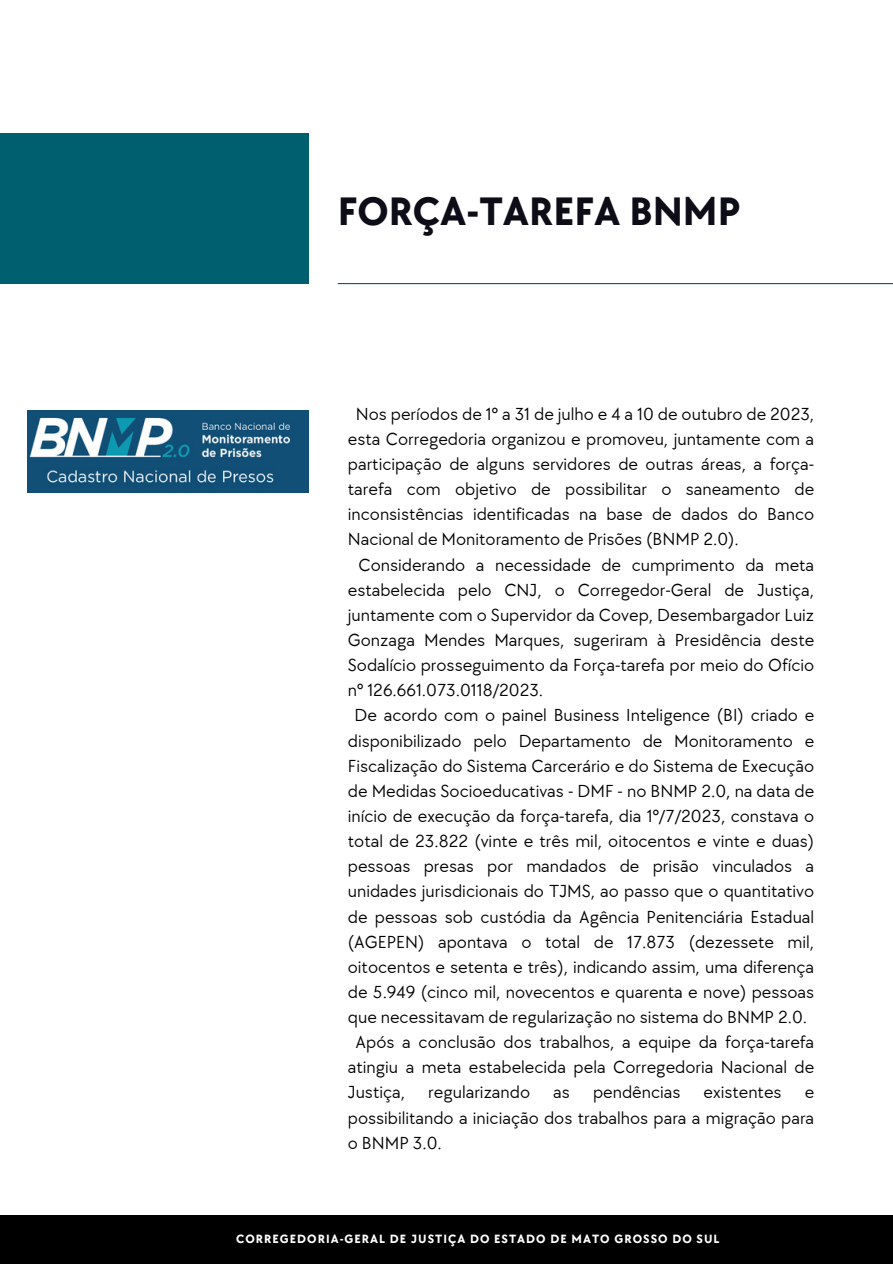
<style>
.page{position:relative;width:893px;height:1264px;background:#fff}
.page>*{position:absolute;margin:0;border:0;box-sizing:border-box;transform-origin:0 0}
.t1{font:700 40.95px "TT Chocolates";color:#0c0d16}
.t2{font:18px/25.2px "TT Chocolates";color:#000;text-align:justify}
.t3{font:700 12.45px "TT Chocolates";letter-spacing:.08em;color:#fff}
</style>
<div class="page">
<div style="left:0;top:1215px;width:892px;height:48px;background:#000"></div>
<hr style="left:338px;top:283px;width:554px;height:1px;background:#005f6f">
<div style="left:0;top:133px;width:309px;height:151px;background:#005f6f"></div>
<img style="left:28px;top:410px;width:281px;height:82px">
<p class="t1" style="left:338px;top:188px;width:404px">FORÇA-TAREFA BNMP</p>
<p class="t2" style="left:348px;top:402px;width:468px;text-indent:8px">Nos períodos de 1º a 31 de julho e 4 a 10 de outubro de 2023, esta Corregedoria organizou e promoveu, juntamente com a participação de alguns servidores de outras áreas, a força&shy;tarefa com objetivo de possibilitar o saneamento de inconsistências identificadas na base de dados do Banco Nacional de Monitoramento de Prisões (BNMP 2.0).</p>
<p class="t2" style="left:348px;top:552px;width:468px;text-indent:11px">Considerando a necessidade de cumprimento da meta estabelecida pelo CNJ, o Corregedor-Geral de Justiça, juntamente com o Supervidor da Covep, Desembargador Luiz Gonzaga Mendes Marques, sugeriram à Presidência deste Sodalício prosseguimento da Força-tarefa por meio do Ofício nº 126.661.073.0118/2023.</p>
<p class="t2" style="left:348px;top:703px;width:468px;text-align:center">De acordo com o painel Business Inteligence (BI) criado e disponibilizado pelo Departamento de Monitoramento e Fiscalização do Sistema Carcerário e do Sistema de Execução de Medidas Socioeducativas - DMF - no BNMP 2.0, na data de início de execução da força-tarefa, dia 1º/7/2023, constava o total de 23.822 (vinte e três mil, oitocentos e vinte e duas) pessoas presas por mandados de prisão vinculados a unidades jurisdicionais do TJMS, ao passo que o quantitativo de pessoas sob custódia da Agência Penitenciária Estadual (AGEPEN) apontava o total de 17.873 (dezessete mil, oitocentos e setenta e três), indicando assim, uma diferença de 5.949 (cinco mil, novecentos e quarenta e nove) pessoas que necessitavam de regularização no sistema do BNMP 2.0.</p>
<p class="t2" style="left:348px;top:1030px;width:468px;text-indent:8px">Após a conclusão dos trabalhos, a equipe da força-tarefa atingiu a meta estabelecida pela Corregedoria Nacional de Justiça,</p>
<p class="t2" style="left:428px;top:1080px;width:103px">regularizando</p>
<p class="t2" style="left:553px;top:1080px;width:18px">as</p>
<p class="t2" style="left:593px;top:1080px;width:89px">pendências</p>
<p class="t2" style="left:703px;top:1080px;width:79px">existentes</p>
<p class="t2" style="left:348px;top:1080px;width:468px;text-indent:457px">e possibilitando a iniciação dos trabalhos para a migração para o BNMP 3.0.</p>
<p class="t3" style="left:236px;top:1231px;width:485px">CORREGEDORIA-GERAL DE JUSTIÇA DO ESTADO DE MATO GROSSO DO SUL</p>
</div>
